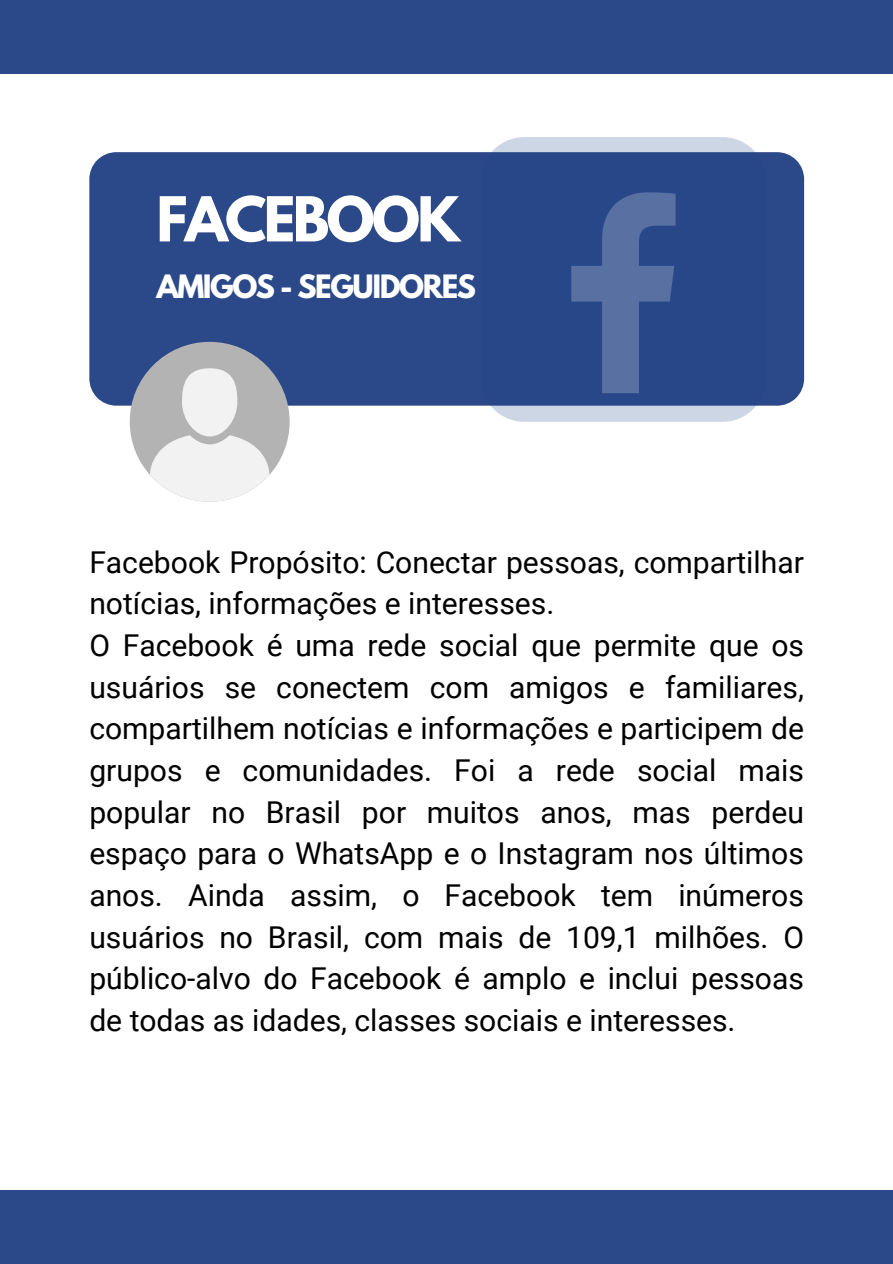
<style>
.page{position:relative;width:893px;height:1264px;background:#fff}
.page>*{position:absolute;margin:0;border:0;box-sizing:border-box;transform-origin:0 0}
.t1{font:700 54.9px "League Spartan";letter-spacing:-.05em;color:#fff}
.t2{font:30.15px/41.7px "Roboto";color:#000}
.t3{font:700 28.5px "League Spartan";letter-spacing:-.05em;color:#fff}
</style>
<div class="page">
<div style="left:0;top:0;width:892px;height:73px;background:#2b4889"></div>
<div style="left:0;top:1190px;width:892px;height:73px;background:#2b4889"></div>
<div style="left:89px;top:152px;width:715px;height:253px;background:#2b4889"></div>
<svg style="left:481px;top:137px;width:284px;height:285px;background:#3c5995"></svg>
<svg style="left:571px;top:192px;width:104px;height:201px;background:#405b95"></svg>
<svg style="left:130px;top:342px;width:159px;height:159px"></svg>
<h1 class="t1" style="left:156px;top:192px;width:305px">FACEBOOK</h1>
<h2 class="t3" style="left:156px;top:272px;width:321px">AMIGOS - SEGUIDORES</h2>
<p class="t2" style="left:89px;top:541px;width:716px">Facebook Propósito: Conectar pessoas, compartilhar notícias, informações e interesses.</p>
<p class="t2" style="left:89px;top:625px;width:716px;text-align:justify">O Facebook é uma rede social que permite que os usuários se conectem com amigos e familiares, compartilhem notícias e informações e participem de grupos e comunidades. Foi a rede social mais popular no Brasil por muitos anos, mas perdeu espaço para o WhatsApp e o Instagram nos últimos anos. Ainda assim, o Facebook tem inúmeros usuários no Brasil, com mais de 109,1 milhões. O público-alvo do Facebook é amplo e inclui pessoas de todas as idades, classes sociais e interesses.</p>
</div>
